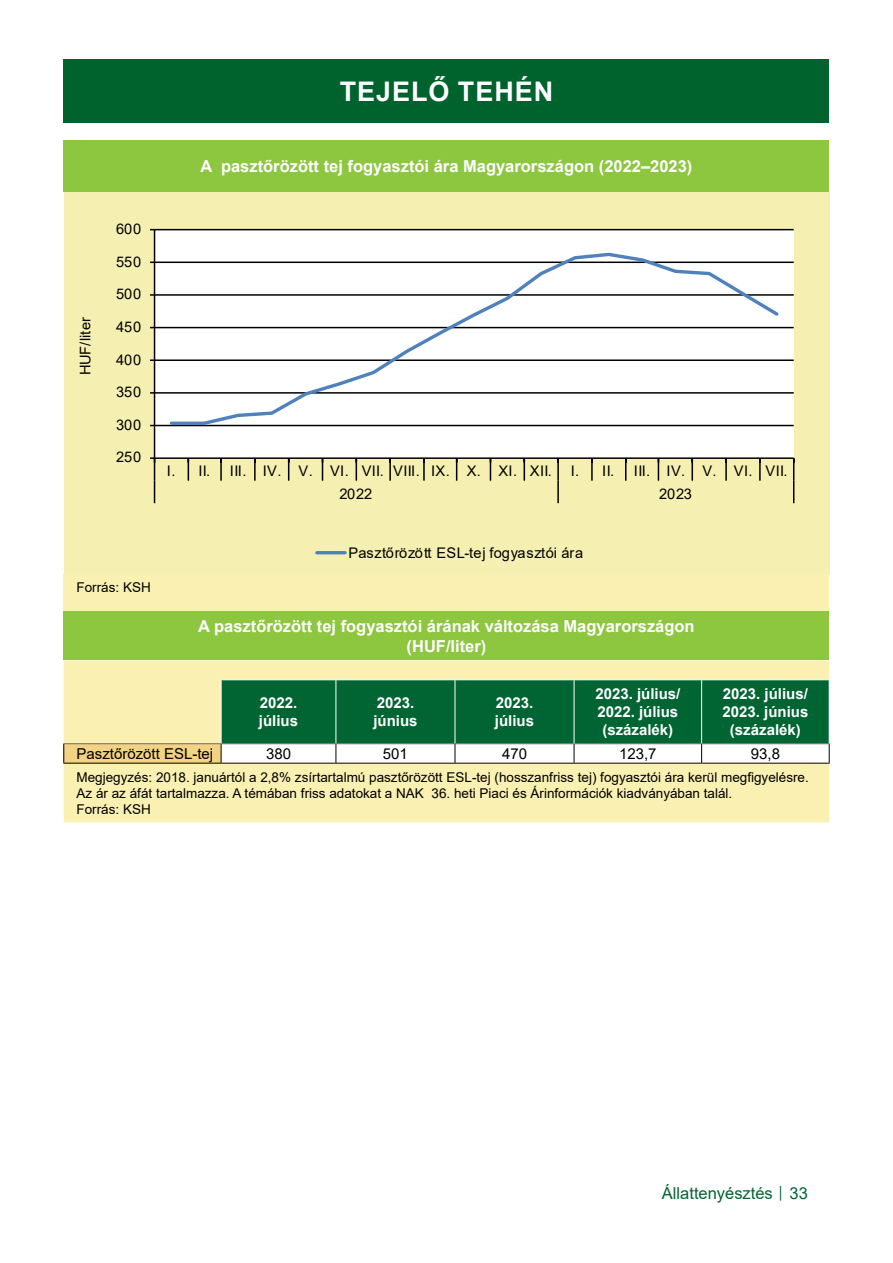
<style>
.page{position:relative;width:893px;height:1263px;background:#fff}
.page>*{position:absolute;margin:0;border:0;box-sizing:border-box;transform-origin:0 0}
.t1{font:700 27px "Arial";letter-spacing:.035em;color:#fff}
.t2{font:700 16.5px/19.8px "Arial";color:#fff;text-align:center}
.t3{font:16.5px "Arial";color:#006533}
.t4{font:700 15px/18px "Arial";color:#fff}
.t5{font:15px "Arial";color:#000}
.t6{font:14.7px "Arial";letter-spacing:.025em;color:#000}
.t7{font:14.7px "Arial";letter-spacing:-.005em;color:#000}
.t8{font:13.5px/16.2px "Arial";color:#000}
.s1{font-size:12px}
</style>
<div class="page">
<div style="left:64px;top:60px;width:765px;height:63px;background:#00632e"></div>
<div style="left:64px;top:140px;width:765px;height:51px;background:#8dc63f"></div>
<div style="left:64px;top:574px;width:765px;height:37px;background:#faf0b1"></div>
<div style="left:64px;top:611px;width:765px;height:49px;background:#8dc63f"></div>
<div style="left:64px;top:660px;width:765px;height:162px;background:#faf0b1"></div>
<div style="left:64px;top:744px;width:157px;height:19px;background:#f2d383"></div>
<hr style="left:221px;top:679px;width:115px;height:1px;background:#fff">
<hr style="left:336px;top:679px;width:119px;height:1px;background:#fff">
<hr style="left:455px;top:679px;width:119px;height:1px;background:#fff">
<hr style="left:574px;top:679px;width:128px;height:1px;background:#fff">
<hr style="left:702px;top:679px;width:128px;height:1px;background:#fff">
<hr style="left:63px;top:743px;width:158px;height:1px;background:#706f6f">
<svg style="left:63px;top:744px;width:1px;height:19px"></svg>
<svg style="left:221px;top:680px;width:609px;height:83px"></svg>
<hr style="left:63px;top:763px;width:158px;height:1px;background:#000">
<hr style="left:221px;top:763px;width:115px;height:1px;background:#000">
<hr style="left:336px;top:763px;width:119px;height:1px;background:#000">
<hr style="left:455px;top:763px;width:119px;height:1px;background:#000">
<hr style="left:574px;top:763px;width:128px;height:1px;background:#000">
<hr style="left:702px;top:763px;width:128px;height:1px;background:#000">
<div style="left:64px;top:192px;width:765px;height:382px;background:#f5f0b1"></div>
<div style="left:154px;top:229px;width:639px;height:229px;background:#fff"></div>
<hr style="left:155px;top:425px;width:639px;height:1px;background:#000">
<hr style="left:155px;top:392px;width:639px;height:2px;background:#000">
<hr style="left:155px;top:359px;width:639px;height:2px;background:#000">
<hr style="left:155px;top:327px;width:639px;height:1px;background:#000">
<hr style="left:155px;top:294px;width:639px;height:2px;background:#000">
<hr style="left:155px;top:262px;width:639px;height:1px;background:#000">
<hr style="left:155px;top:229px;width:639px;height:1px;background:#000">
<hr style="left:154px;top:230px;width:1px;height:228px;background:#000">
<hr style="left:155px;top:457px;width:639px;height:2px;background:#000">
<svg style="left:188px;top:459px;width:1px;height:22px"></svg>
<hr style="left:220px;top:458px;width:2px;height:23px;background:#000">
<hr style="left:254px;top:458px;width:2px;height:23px;background:#000">
<svg style="left:288px;top:459px;width:1px;height:22px"></svg>
<svg style="left:322px;top:459px;width:1px;height:22px"></svg>
<svg style="left:356px;top:459px;width:1px;height:22px"></svg>
<hr style="left:389px;top:458px;width:2px;height:23px;background:#000">
<hr style="left:423px;top:458px;width:2px;height:23px;background:#000">
<svg style="left:456px;top:459px;width:1px;height:22px"></svg>
<svg style="left:490px;top:459px;width:1px;height:22px"></svg>
<svg style="left:524px;top:459px;width:1px;height:22px"></svg>
<hr style="left:557px;top:458px;width:2px;height:23px;background:#000">
<hr style="left:591px;top:458px;width:2px;height:23px;background:#000">
<svg style="left:625px;top:459px;width:1px;height:22px"></svg>
<svg style="left:658px;top:459px;width:1px;height:22px"></svg>
<hr style="left:691px;top:458px;width:2px;height:23px;background:#000">
<hr style="left:725px;top:458px;width:2px;height:23px;background:#000">
<hr style="left:759px;top:458px;width:2px;height:23px;background:#000">
<svg style="left:150px;top:457px;width:5px;height:46px"></svg>
<hr style="left:557px;top:481px;width:2px;height:22px;background:#000">
<svg style="left:793px;top:459px;width:1px;height:44px"></svg>
<svg style="left:168px;top:252px;width:613px;height:175px"></svg>
<hr style="left:317px;top:551px;width:28px;height:3px;background:#4f81bd">
<h1 class="t1" style="left:340px;top:73px;width:215px">TEJELŐ TEHÉN</h1>
<p class="t2" style="left:201px;top:156px;width:493px">A pasztőrözött tej fogyasztói ára Magyarországon (2022–2023)</p>
<p class="t7" style="left:75px;top:375px;width:59px;rotate:-90deg">HUF/liter</p>
<p class="t6" style="left:116px;top:219px;width:27px">600</p>
<p class="t6" style="left:116px;top:251px;width:27px">550</p>
<p class="t6" style="left:116px;top:284px;width:27px">500</p>
<p class="t6" style="left:116px;top:317px;width:27px">450</p>
<p class="t6" style="left:116px;top:349px;width:27px">400</p>
<p class="t6" style="left:116px;top:382px;width:27px">350</p>
<p class="t6" style="left:116px;top:415px;width:27px">300</p>
<p class="t6" style="left:116px;top:447px;width:27px">250</p>
<p class="t6" style="left:167px;top:461px;width:45px">I. II.</p>
<p class="t6" style="left:230px;top:461px;width:324px">III. IV. V. VI. VII. VIII. IX. X. XI. XII.</p>
<p class="t6" style="left:571px;top:461px;width:45px">I. II.</p>
<p class="t6" style="left:634px;top:461px;width:155px">III. IV. V. VI. VII.</p>
<p class="t6" style="left:339px;top:484px;width:34px">2022</p>
<p class="t6" style="left:659px;top:484px;width:34px">2023</p>
<p class="t8" style="left:77px;top:579px;width:76px">Forrás: KSH</p>
<p class="t6" style="left:348px;top:542px;width:236px">Pasztőrözött ESL-tej fogyasztói ára</p>
<p class="t2" style="left:198px;top:616px;width:498px">A pasztőrözött tej fogyasztói árának változása Magyarországon (HUF/liter)</p>
<p class="t4" style="left:259px;top:694px;width:41px">2022. július</p>
<p class="t4" style="left:373px;top:694px;width:46px">2023. június</p>
<p class="t4" style="left:495px;top:694px;width:41px">2023. július</p>
<p class="t4" style="left:595px;top:685px;width:87px;text-align:center">2023. július/<br>2022. július (százalék)</p>
<p class="t4" style="left:722px;top:685px;width:87px;text-align:center">2023. július/<br>2023. június (százalék)</p>
<p class="t5" style="left:77px;top:743px;width:138px">Pasztőrözött ESL-tej</p>
<p class="t5" style="left:266px;top:743px;width:27px">380</p>
<p class="t5" style="left:383px;top:743px;width:27px">501</p>
<p class="t5" style="left:502px;top:743px;width:27px">470</p>
<p class="t5" style="left:619px;top:743px;width:39px">123,7</p>
<p class="t5" style="left:751px;top:743px;width:31px">93,8</p>
<p class="t8" style="left:77px;top:768px;width:734px">Megjegyzés: 2018. januártól a 2,8% zsírtartalmú pasztőrözött ESL-tej (hosszanfriss tej) fogyasztói ára kerül megfigyelésre.<br>Az ár az áfát tartalmazza. A témában friss adatokat a NAK 36. heti Piaci és Árinformációk kiadványában talál.<br>Forrás: KSH</p>
<p class="t3" style="left:662px;top:1182px;width:147px">Állattenyésztés <span class="s1">│</span> 33</p>
</div>
